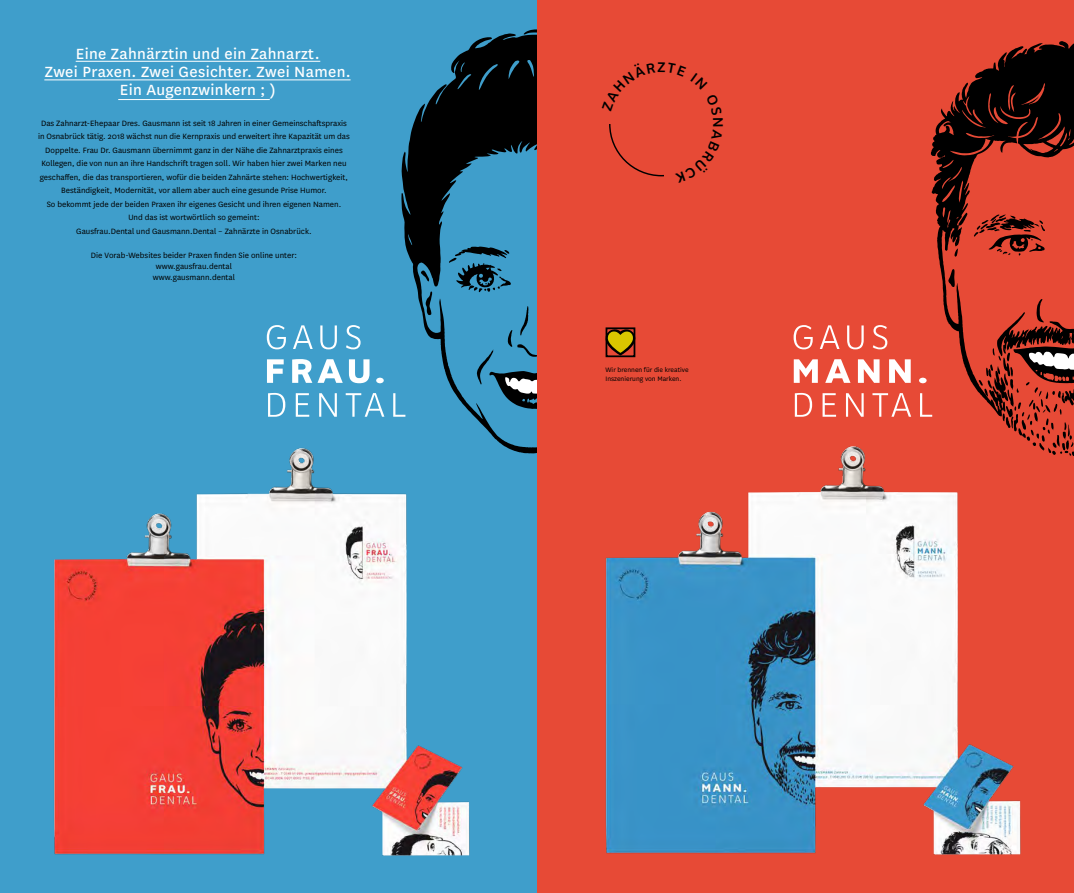
<style>
.page{position:relative;width:1074px;height:893px;background:#fff}
.page>*{position:absolute;margin:0;border:0;box-sizing:border-box;transform-origin:0 0}
.t1{font:17.25px/18px "National";letter-spacing:.02em;color:#fff;text-align:center}
.t2{font:9px/13.5px "National";color:#000;text-align:center}
.t3{font:7.5px/9px "National";color:#000}
</style>
<div class="page">
<div style="left:0;top:0;width:537px;height:893px;background:#3f9ecb"></div>
<svg style="left:401px;top:29px;width:136px;height:424px"></svg>
<svg style="left:426px;top:291px;width:6px;height:24px"></svg>
<svg style="left:420px;top:270px;width:9px;height:12px"></svg>
<svg style="left:477px;top:306px;width:60px;height:103px"></svg>
<svg style="left:449px;top:247px;width:62px;height:45px"></svg>
<img style="left:54px;top:406px;width:442px;height:450px">
<div style="left:537px;top:0;width:537px;height:893px;background:#e74a36"></div>
<svg style="left:931px;top:41px;width:143px;height:351px"></svg>
<svg style="left:948px;top:269px;width:6px;height:18px"></svg>
<svg style="left:954px;top:248px;width:4px;height:9px"></svg>
<svg style="left:978px;top:299px;width:96px;height:157px"></svg>
<svg style="left:974px;top:215px;width:71px;height:41px"></svg>
<img style="left:605px;top:404px;width:442px;height:451px">
<hr style="left:76px;top:61px;width:244px;height:1px;background:#fff">
<hr style="left:118px;top:99px;width:152px;height:1px;background:#fff">
<hr style="left:44px;top:80px;width:306px;height:1px;background:#fff">
<svg style="left:268px;top:393px;width:137px;height:24px"></svg>
<svg style="left:267px;top:359px;width:117px;height:24px"></svg>
<svg style="left:267px;top:325px;width:93px;height:24px"></svg>
<svg style="left:795px;top:393px;width:137px;height:24px"></svg>
<svg style="left:793px;top:359px;width:133px;height:24px"></svg>
<svg style="left:793px;top:325px;width:94px;height:24px"></svg>
<div style="left:605px;top:327px;width:30px;height:30px;border:2px solid #000"></div>
<svg style="left:605px;top:329px;width:30px;height:26px"></svg>
<svg style="left:609px;top:124px;width:55px;height:53px"></svg>
<h1 class="t1" style="left:45px;top:43px;width:307px">Eine Zahnärztin und ein Zahnarzt.<br>Zwei Praxen. Zwei Gesichter. Zwei Namen.<br>Ein Augenzwinkern ; )</h1>
<p class="t2" style="left:38px;top:116px;width:313px">Das Zahnarzt-Ehepaar Dres. Gausmann ist seit 18 Jahren in einer Gemeinschaftspraxis in Osnabrück tätig. 2018 wächst nun die Kernpraxis und erweitert ihre Kapazität um das Doppelte. Frau Dr. Gausmann übernimmt ganz in der Nähe die Zahnarztpraxis eines Kollegen, die von nun an ihre Handschrift tragen soll. Wir haben hier zwei Marken neu geschaffen, die das transportieren, wofür die beiden Zahnärte stehen: Hochwertigkeit, Beständigkeit, Modernität, vor allem aber auch eine gesunde Prise Humor.<br>So bekommt jede der beiden Praxen ihr eigenes Gesicht und ihren eigenen Namen.<br>Und das ist wortwörtlich so gemeint:<br>Gausfrau.Dental und Gausmann.Dental – Zahnärzte in Osnabrück.</p>
<p class="t2" style="left:91px;top:250px;width:207px;line-height:10.8px">Die Vorab-Websites beider Praxen finden Sie online unter: www.gausfrau.dental<br>www.gausmann.dental</p>
<p class="t3" style="left:605px;top:365px;width:85px">Wir brennen für die kreative<br>Inszenierung von Marken.</p>
</div>
